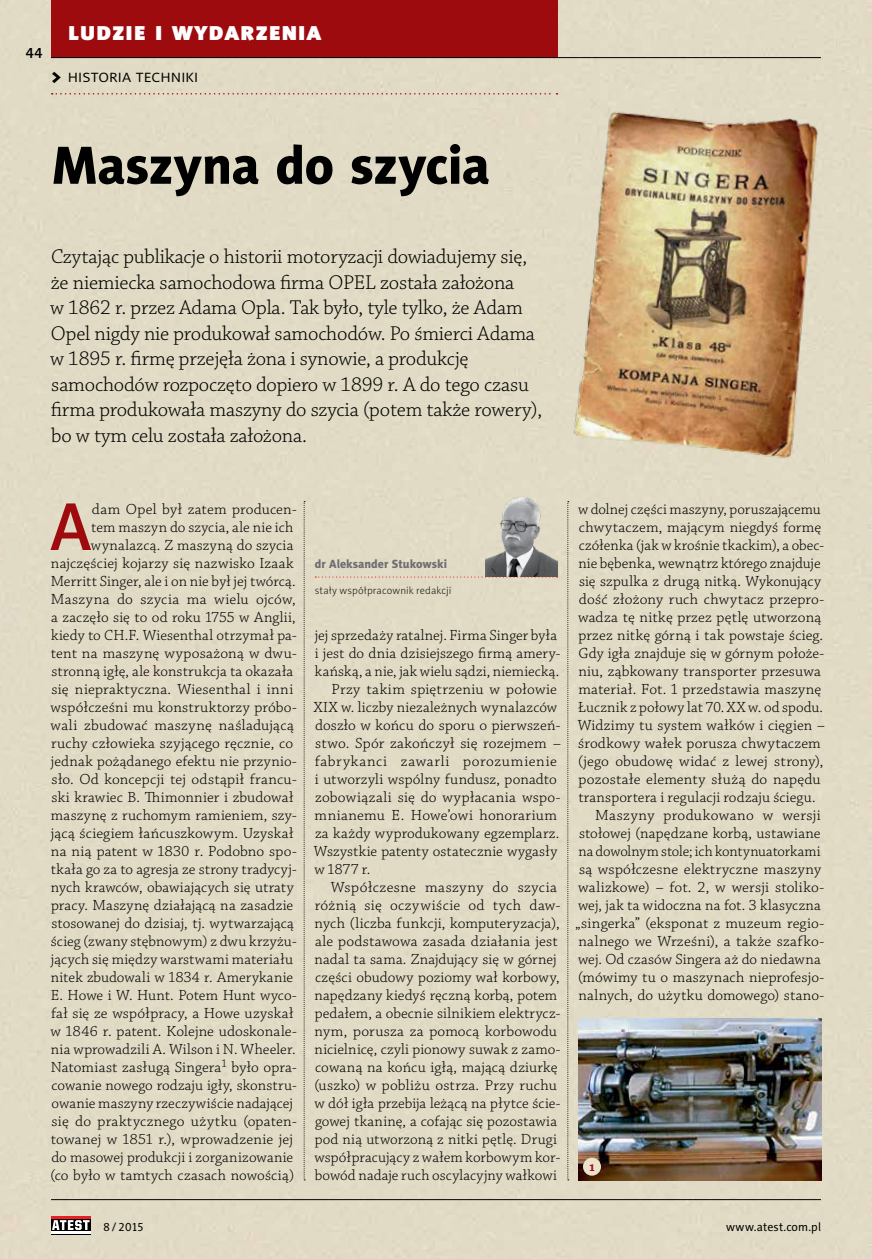
<style>
.page{position:relative;width:872px;height:1259px;background:#e1dbc5}
.page>*{position:absolute;margin:0;border:0;box-sizing:border-box;transform-origin:0 0}
.t1{font:68.25px "Naomi Sans EFN Medium";color:#9e0b0f}
.t2{font:54px "Naomi Sans EFN Heavy";letter-spacing:-.01em;color:#000}
.t3{font:27px "Naomi Sans EFN Black";letter-spacing:.03em;color:#fff}
.t4{font:300 21px/25.5px "Chaparral Pro";letter-spacing:-.01em;color:#000}
.t5{font:18px "Naomi Sans EFN Light";color:#000}
.t6{font:300 15.45px/18px "Chaparral Pro";letter-spacing:.015em;color:#000;text-align:right}
.t7{font:300 15.45px "Chaparral Pro";letter-spacing:-.01em;color:#000}
.t8{font:300 15.45px "Chaparral Pro";letter-spacing:.045em;color:#000}
.t9{font:300 15.45px "Chaparral Pro";letter-spacing:.035em;color:#000}
.t10{font:15px "Naomi Sans EFN Medium";color:#000}
.t11{font:12px "Naomi Sans EFN";letter-spacing:.015em;color:#000}
.t12{font:12px "Naomi Sans EFN Heavy";color:#6d6e71}
.t13{font:700 10.65px "Chaparral Pro";color:#9e0b0f}
.t14{font:10.5px "Naomi Sans EFN Thin";letter-spacing:.015em;color:#000}
.s1{font-family:"Naomi Sans EFN Black"}
</style>
<div class="page">
<svg style="left:567px;top:501px;width:2px;height:679px"></svg>
<img style="left:485px;top:496px;width:72px;height:80px">
<svg style="left:315px;top:576px;width:242px;height:1px"></svg>
<div style="left:51px;top:0;width:506px;height:58px;background:#9e0b0f"></div>
<svg style="left:52px;top:93px;width:482px;height:2px"></svg>
<svg style="left:304px;top:501px;width:1px;height:679px"></svg>
<img style="left:534px;top:79px;width:329px;height:422px">
<img style="left:579px;top:1018px;width:242px;height:162px">
<hr style="left:51px;top:57px;width:770px;height:1px;background:#000">
<div style="left:51px;top:1218px;width:40px;height:13px;background:#000"></div>
<hr style="left:51px;top:1231px;width:40px;height:2px;background:#fff">
<hr style="left:51px;top:1216px;width:40px;height:2px;background:#ed1d24">
<hr style="left:51px;top:1233px;width:40px;height:1px;background:#000">
<svg style="left:52px;top:1220px;width:38px;height:10px"></svg>
<hr style="left:51px;top:1199px;width:770px;height:1px;background:#000">
<div style="left:583px;top:1157px;width:18px;height:18px;background:#ece2cc;border-radius:50%"></div>
<p class="t10" style="left:26px;top:44px;width:18px">44</p>
<h3 class="t3" style="left:68px;top:15px;width:255px">ludzie i wydarzenia</h3>
<p class="t5" style="left:51px;top:66px;width:148px"><span class="s1">&gt;</span> historia techniki</p>
<h2 class="t2" style="left:51px;top:133px;width:440px">Maszyna do szycia</h2>
<p class="t4" style="left:50px;top:245px;width:493px">Czytając publikacje o historii motoryzacji dowiadujemy się, że niemiecka samochodowa firma OPEL została założona<br>w 1862 r. przez Adama Opla. Tak było, tyle tylko, że Adam Opel nigdy nie produkował samochodów. Po śmierci Adama w 1895 r. firmę przejęła żona i synowie, a produkcję samochodów rozpoczęto dopiero w 1899 r. A do tego czasu firma produkowała maszyny do szycia (potem także rowery), bo w tym celu została założona.</p>
<p class="t6" style="left:51px;top:501px;width:248px">dam Opel był zatem producen-<br>tem maszyn do szycia, ale nie ich wynalazcą. Z maszyną do szycia najczęściej kojarzy się nazwisko Izaak Merritt Singer, ale i on nie był jej twórcą.<br>Maszyna do szycia ma wielu ojców, a zaczęło się to od roku 1755 w Anglii, kiedy to CH.F. Wiesenthal otrzymał pa&shy;tent na maszynę wyposażoną w dwu&shy;stronną igłę, ale konstrukcja ta okazała się niepraktyczna. Wiesenthal i inni współcześni mu konstruktorzy próbo&shy;wali zbudować maszynę naśladującą ruchy człowieka szyjącego ręcznie, co jednak pożądanego efektu nie przynio&shy;sło. Od koncepcji tej odstąpił francu&shy;ski krawiec B. Thimonnier i zbudował maszynę z ruchomym ramieniem, szy&shy;jącą ściegiem łańcuszkowym. Uzyskał na nią patent w 1830 r. Podobno spo&shy;tkała go za to agresja ze strony tradycyj&shy;nych krawców, obawiających się utraty pracy. Maszynę działającą na zasadzie stosowanej do dzisiaj, tj. wytwarzającą ścieg (zwany stębnowym) z dwu krzyżu&shy;jących się między warstwami materiału nitek zbudowali w 1834 r. Amerykanie E. Howe i W. Hunt. Potem Hunt wyco&shy;fał się ze współpracy, a Howe uzyskał w 1846 r. patent. Kolejne udoskonale&shy;nia wprowadzili A. Wilson i N. Wheeler.<br>Natomiast zasługą Singera<sup>1</sup> było opra&shy;cowanie nowego rodzaju igły, skonstru&shy;owanie maszyny rzeczywiście nadającej się do praktycznego użytku (opaten&shy;towanej w 1851 r.), wprowadzenie jej do masowej produkcji i zorganizowanie (co było w tamtych czasach nowością)</p>
<p class="t6" style="left:578px;top:501px;width:244px">w dolnej części maszyny, poruszającemu</p>
<h1 class="t1" style="left:50px;top:487px;width:43px">A</h1>
<p class="t6" style="left:579px;top:519px;width:244px">chwytaczem, mającym niegdyś formę</p>
<p class="t6" style="left:579px;top:537px;width:247px">czółenka (jak w krośnie tkackim), a obec-</p>
<p class="t6" style="left:578px;top:555px;width:244px">nie bębenka, wewnątrz którego znajduje</p>
<p class="t6" style="left:579px;top:573px;width:244px">się szpulka z drugą nitką. Wykonujący</p>
<p class="t6" style="left:579px;top:591px;width:247px">dość złożony ruch chwytacz przepro-</p>
<p class="t6" style="left:578px;top:609px;width:245px">wadza tę nitkę przez pętlę utworzoną</p>
<p class="t6" style="left:578px;top:627px;width:246px">przez nitkę górną i tak powstaje ścieg.</p>
<p class="t6" style="left:578px;top:645px;width:247px">Gdy igła znajduje się w górnym położe-</p>
<p class="t6" style="left:578px;top:663px;width:244px">niu, ząbkowany transporter przesuwa</p>
<p class="t6" style="left:578px;top:681px;width:244px">materiał. Fot. 1 przedstawia maszynę</p>
<p class="t6" style="left:578px;top:699px;width:247px">Łucznik z połowy lat 70. XX w. od spodu.</p>
<p class="t6" style="left:577px;top:717px;width:249px">Widzimy tu system wałków i cięgien –</p>
<p class="t6" style="left:578px;top:735px;width:244px">środkowy wałek porusza chwytaczem</p>
<p class="t6" style="left:578px;top:753px;width:247px">(jego obudowę widać z lewej strony),</p>
<p class="t6" style="left:578px;top:771px;width:244px">pozostałe elementy służą do napędu</p>
<p class="t6" style="left:578px;top:789px;width:239px">transportera i regulacji rodzaju ściegu.</p>
<p class="t6" style="left:595px;top:807px;width:227px">Maszyny produkowano w wersji</p>
<p class="t6" style="left:579px;top:825px;width:243px">stołowej (napędzane korbą, ustawiane</p>
<p class="t7" style="left:578px;top:843px;width:244px">na dowolnym stole; ich kontynuatorkami</p>
<p class="t6" style="left:579px;top:861px;width:244px">są współczesne elektryczne maszyny</p>
<p class="t6" style="left:578px;top:879px;width:248px">walizkowe) – fot. 2, w wersji stoliko-</p>
<p class="t6" style="left:578px;top:897px;width:244px">wej, jak ta widoczna na fot. 3 klasyczna</p>
<p class="t6" style="left:575px;top:915px;width:250px">„singerka” (eksponat z muzeum regio-</p>
<p class="t6" style="left:578px;top:933px;width:247px">nalnego we Wrześni), a także szafko-</p>
<p class="t6" style="left:578px;top:951px;width:244px">wej. Od czasów Singera aż do niedawna</p>
<p class="t6" style="left:578px;top:969px;width:248px">(mówimy tu o maszynach nieprofesjo-</p>
<p class="t6" style="left:578px;top:987px;width:247px">nalnych, do użytku domowego) stano-</p>
<p class="t12" style="left:315px;top:556px;width:134px">dr Aleksander Stukowski</p>
<p class="t14" style="left:315px;top:585px;width:138px">stały współpracownik redakcji</p>
<p class="t6" style="left:315px;top:627px;width:244px">jej sprzedaży ratalnej. Firma Singer była</p>
<p class="t6" style="left:315px;top:645px;width:247px">i jest do dnia dzisiejszego firmą amery-</p>
<p class="t6" style="left:315px;top:663px;width:246px">kańską, a nie, jak wielu sądzi, niemiecką.</p>
<p class="t6" style="left:331px;top:681px;width:227px">Przy takim spiętrzeniu w połowie</p>
<p class="t6" style="left:314px;top:699px;width:245px">XIX w. liczby niezależnych wynalazców</p>
<p class="t6" style="left:315px;top:717px;width:247px">doszło w końcu do sporu o pierwszeń-</p>
<p class="t6" style="left:315px;top:735px;width:247px">stwo. Spór zakończył się rozejmem –</p>
<p class="t8" style="left:315px;top:753px;width:244px">fabrykanci zawarli porozumienie</p>
<p class="t6" style="left:315px;top:771px;width:243px">i utworzyli wspólny fundusz, ponadto</p>
<p class="t6" style="left:315px;top:789px;width:247px">zobowiązali się do wypłacania wspo-</p>
<p class="t6" style="left:315px;top:807px;width:244px">mnianemu E. Howe’owi honorarium</p>
<p class="t6" style="left:315px;top:825px;width:246px">za każdy wyprodukowany egzemplarz.</p>
<p class="t6" style="left:314px;top:843px;width:245px">Wszystkie patenty ostatecznie wygasły</p>
<p class="t6" style="left:314px;top:861px;width:58px">w 1877 r.</p>
<p class="t6" style="left:331px;top:879px;width:228px">Współczesne maszyny do szycia</p>
<p class="t9" style="left:315px;top:897px;width:247px">różnią się oczywiście od tych daw-</p>
<p class="t6" style="left:314px;top:915px;width:246px">nych (liczba funkcji, komputeryzacja),</p>
<p class="t6" style="left:315px;top:933px;width:244px">ale podstawowa zasada działania jest</p>
<p class="t6" style="left:314px;top:951px;width:244px">nadal ta sama. Znajdujący się w górnej</p>
<p class="t6" style="left:315px;top:969px;width:246px">części obudowy poziomy wał korbowy,</p>
<p class="t6" style="left:314px;top:987px;width:244px">napędzany kiedyś ręczną korbą, potem</p>
<p class="t6" style="left:315px;top:1005px;width:247px">pedałem, a obecnie silnikiem elektrycz-</p>
<p class="t6" style="left:314px;top:1023px;width:244px">nym, porusza za pomocą korbowodu</p>
<p class="t6" style="left:314px;top:1041px;width:247px">nicielnicę, czyli pionowy suwak z zamo-</p>
<p class="t6" style="left:315px;top:1059px;width:244px">cowaną na końcu igłą, mającą dziurkę</p>
<p class="t6" style="left:314px;top:1077px;width:244px">(uszko) w pobliżu ostrza. Przy ruchu</p>
<p class="t6" style="left:314px;top:1095px;width:247px">w dół igła przebija leżącą na płytce ście-</p>
<p class="t6" style="left:315px;top:1113px;width:243px">gowej tkaninę, a cofając się pozostawia</p>
<p class="t6" style="left:315px;top:1131px;width:244px">pod nią utworzoną z nitki pętlę. Drugi</p>
<p class="t6" style="left:314px;top:1149px;width:247px">współpracujący z wałem korbowym kor-</p>
<p class="t6" style="left:315px;top:1167px;width:244px">bowód nadaje ruch oscylacyjny wałkowi</p>
<p class="t13" style="left:589px;top:1161px;width:7px">1</p>
<p class="t11" style="left:103px;top:1220px;width:42px">8 / 2015</p>
<p class="t11" style="left:726px;top:1220px;width:96px">www.atest.com.pl</p>
</div>
